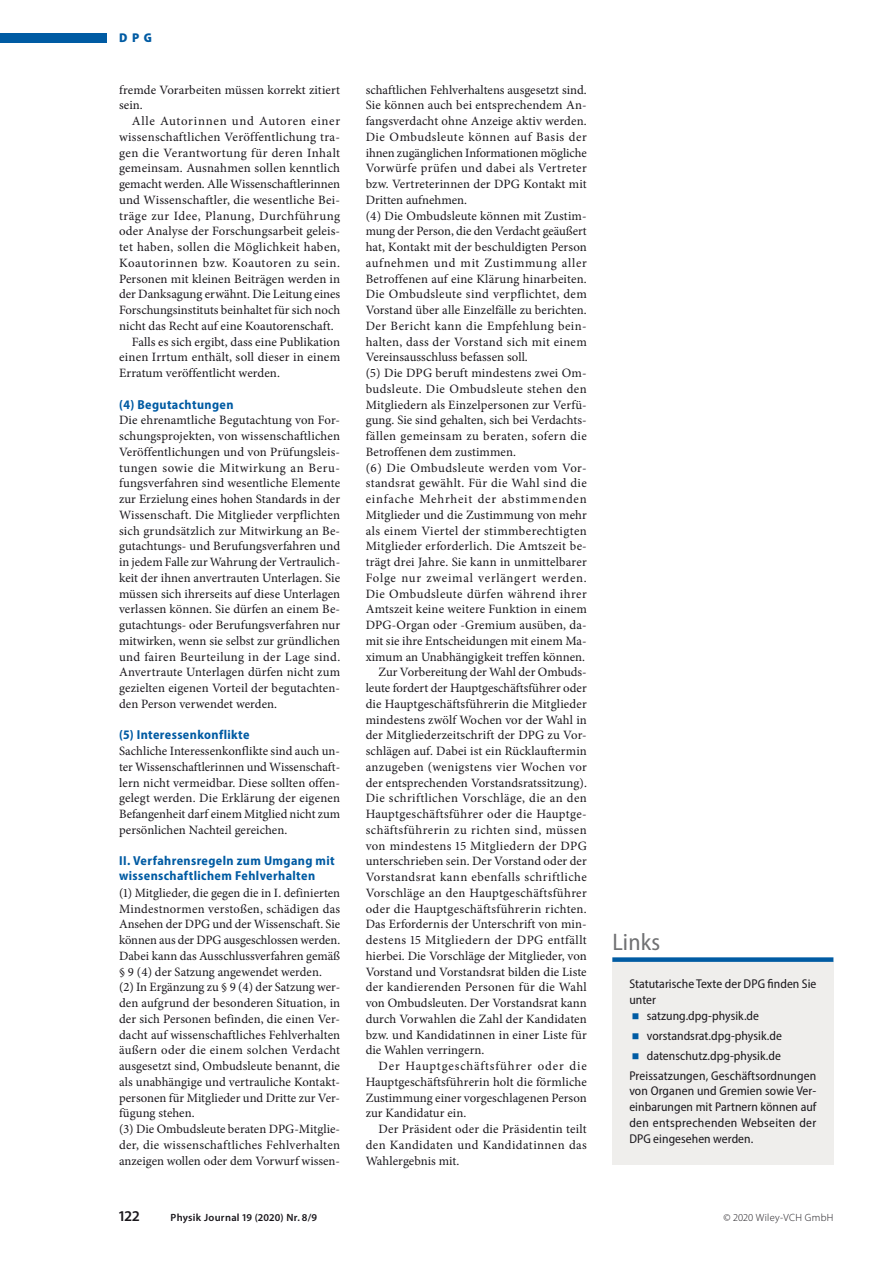
<style>
.page{position:relative;width:893px;height:1263px;background:#fff}
.page>*{position:absolute;margin:0;border:0;box-sizing:border-box;transform-origin:0 0}
.Ü__überLinie_16{font:semi-condensed 24px "Myriad Pro";letter-spacing:.01em;color:#707173}
.t1{font:600 15px "Myriad Pro";color:#1a171c}
.U2__Notizen{font:700 semi-condensed 13.05px/14.2px "Myriad Pro";letter-spacing:.03em;color:#005ba3}
.GTO_klein{font:12.75px/15.8px "Minion Pro";letter-spacing:.005em;color:#1a171c;text-align:justify}
.GT_klein{font:12.75px/15.8px "Minion Pro";letter-spacing:.005em;color:#1a171c;text-align:justify}
.GTO{font:semi-condensed 12.75px/15.8px "Myriad Pro";letter-spacing:.005em;color:#1a171c}
.t2{font:900 semi-condensed 12.75px "Myriad Pro";color:#005ba3}
.t3{font:600 10.5px "Myriad Pro";letter-spacing:.03em;color:#1a171c}
.t4{font:300 10.5px "Myriad Pro";letter-spacing:.03em;color:#1a171c}
</style>
<div class="page">
<div style="left:0;top:33px;width:106px;height:9px;background:#005ba3"></div>
<div style="left:612px;top:961px;width:221px;height:204px;background:#efeeec"></div>
<div style="left:612px;top:957px;width:221px;height:5px;background:#005ba3"></div>
<p class="t2" style="left:119px;top:30px;width:34px">DPG</p>
<p class="GTO_klein" style="left:119px;top:82px;width:223px">fremde Vorarbeiten müssen korrekt zitiert sein.</p>
<p class="GT_klein" style="left:119px;top:113px;width:223px;text-indent:13px">Alle Autorinnen und Autoren einer wissenschaftlichen Veröffentlichung tra&shy;gen die Verantwortung für deren Inhalt gemeinsam. Ausnahmen sollen kenntlich gemacht werden. Alle Wissenschaftlerinnen und Wissenschaftler, die wesentliche Bei&shy;träge zur Idee, Planung, Durchführung oder Analyse der Forschungsarbeit geleis&shy;tet haben, sollen die Möglichkeit haben, Koautorinnen bzw. Koautoren zu sein.<br>Personen mit kleinen Beiträgen werden in der Danksagung erwähnt. Die Leitung eines Forschungsinstituts beinhaltet für sich noch nicht das Recht auf eine Koautorenschaft.</p>
<p class="GT_klein" style="left:119px;top:334px;width:223px;text-indent:13px">Falls es sich ergibt, dass eine Publikation einen Irrtum enthält, soll dieser in einem Erratum veröffentlicht werden.</p>
<p class="U2__Notizen" style="left:119px;top:397px;width:116px">(4) Begutachtungen</p>
<p class="GTO_klein" style="left:119px;top:412px;width:223px">Die ehrenamtliche Begutachtung von For&shy;schungsprojekten, von wissenschaftlichen Veröffentlichungen und von Prüfungsleis&shy;tungen sowie die Mitwirkung an Beru&shy;fungsverfahren sind wesentliche Elemente zur Erzielung eines hohen Standards in der Wissenschaft. Die Mitglieder verpflichten sich grundsätzlich zur Mitwirkung an Be&shy;gutachtungs- und Berufungsverfahren und in jedem Falle zur Wahrung der Vertraulich&shy;keit der ihnen anvertrauten Unterlagen. Sie müssen sich ihrerseits auf diese Unterlagen verlassen können. Sie dürfen an einem Be&shy;gutachtungs- oder Berufungsverfahren nur mitwirken, wenn sie selbst zur gründlichen und fairen Beurteilung in der Lage sind.<br>Anvertraute Unterlagen dürfen nicht zum gezielten eigenen Vorteil der begutachten&shy;den Person verwendet werden.</p>
<p class="U2__Notizen" style="left:119px;top:727px;width:132px">(5) Interessenkonflikte</p>
<p class="GTO_klein" style="left:119px;top:743px;width:223px">Sachliche Interessenkonflikte sind auch un&shy;ter Wissenschaftlerinnen und Wissenschaft&shy;lern nicht vermeidbar. Diese sollten offen&shy;gelegt werden. Die Erklärung der eigenen Befangenheit darf einem Mitglied nicht zum persönlichen Nachteil gereichen.</p>
<p class="U2__Notizen" style="left:119px;top:853px;width:217px">II. Verfahrensregeln zum Umgang mit wissenschaftlichem Fehlverhalten</p>
<p class="GTO_klein" style="left:119px;top:885px;width:223px">(1) Mitglieder, die gegen die in I. definierten Mindestnormen verstoßen, schädigen das Ansehen der DPG und der Wissenschaft. Sie können aus der DPG ausgeschlossen werden.<br>Dabei kann das Ausschlussverfahren gemäß § 9 (4) der Satzung angewendet werden.</p>
<p class="GTO_klein" style="left:119px;top:979px;width:223px">(2) In Ergänzung zu § 9 (4) der Satzung wer&shy;den aufgrund der besonderen Situation, in der sich Personen befinden, die einen Ver&shy;dacht auf wissenschaftliches Fehlverhalten äußern oder die einem solchen Verdacht ausgesetzt sind, Ombudsleute benannt, die als unabhängige und vertrauliche Kontakt&shy;personen für Mitglieder und Dritte zur Ver&shy;fügung stehen.</p>
<p class="GTO_klein" style="left:119px;top:1121px;width:223px">(3) Die Ombudsleute beraten DPG-Mitglie&shy;der, die wissenschaftliches Fehlverhalten anzeigen wollen oder dem Vorwurf wissen-</p>
<p class="GTO_klein" style="left:366px;top:82px;width:223px">schaftlichen Fehlverhaltens ausgesetzt sind.<br>Sie können auch bei entsprechendem An&shy;fangsverdacht ohne Anzeige aktiv werden.<br>Die Ombudsleute können auf Basis der ihnen zugänglichen Informationen mögliche Vorwürfe prüfen und dabei als Vertreter bzw. Vertreterinnen der DPG Kontakt mit Dritten aufnehmen.</p>
<p class="GTO_klein" style="left:366px;top:208px;width:223px">(4) Die Ombudsleute können mit Zustim&shy;mung der Person, die den Verdacht geäußert hat, Kontakt mit der beschuldigten Person aufnehmen und mit Zustimmung aller Betroffenen auf eine Klärung hinarbeiten.<br>Die Ombudsleute sind verpflichtet, dem Vorstand über alle Einzelfälle zu berichten.<br>Der Bericht kann die Empfehlung bein&shy;halten, dass der Vorstand sich mit einem Vereinsausschluss befassen soll.</p>
<p class="GTO_klein" style="left:366px;top:365px;width:223px">(5) Die DPG beruft mindestens zwei Om&shy;budsleute. Die Ombudsleute stehen den Mitgliedern als Einzelpersonen zur Verfü&shy;gung. Sie sind gehalten, sich bei Verdachts&shy;fällen gemeinsam zu beraten, sofern die Betroffenen dem zustimmen.</p>
<p class="GTO_klein" style="left:366px;top:460px;width:223px">(6) Die Ombudsleute werden vom Vor&shy;standsrat gewählt. Für die Wahl sind die einfache Mehrheit der abstimmenden Mitglieder und die Zustimmung von mehr als einem Viertel der stimmberechtigten Mitglieder erforderlich. Die Amtszeit be&shy;trägt drei Jahre. Sie kann in unmittelbarer Folge nur zweimal verlängert werden.<br>Die Ombudsleute dürfen während ihrer Amtszeit keine weitere Funktion in einem DPG-Organ oder -Gremium ausüben, da&shy;mit sie ihre Entscheidungen mit einem Ma&shy;ximum an Unabhängigkeit treffen können.</p>
<p class="GT_klein" style="left:366px;top:664px;width:223px;text-indent:13px">Zur Vorbereitung der Wahl der Ombuds&shy;leute fordert der Hauptgeschäftsführer oder die Hauptgeschäftsführerin die Mitglieder mindestens zwölf Wochen vor der Wahl in der Mitgliederzeitschrift der DPG zu Vor&shy;schlägen auf. Dabei ist ein Rücklauftermin anzugeben (wenigstens vier Wochen vor der entsprechenden Vorstandsratssitzung).<br>Die schriftlichen Vorschläge, die an den Hauptgeschäftsführer oder die Hauptge&shy;schäftsführerin zu richten sind, müssen von mindestens 15 Mitgliedern der DPG unterschrieben sein. Der Vorstand oder der Vorstandsrat kann ebenfalls schriftliche Vorschläge an den Hauptgeschäftsführer oder die Hauptgeschäftsführerin richten.<br>Das Erfordernis der Unterschrift von min&shy;destens 15 Mitgliedern der DPG entfällt hierbei. Die Vorschläge der Mitglieder, von Vorstand und Vorstandsrat bilden die Liste der kandierenden Personen für die Wahl von Ombudsleuten. Der Vorstandsrat kann durch Vorwahlen die Zahl der Kandidaten bzw. und Kandidatinnen in einer Liste für die Wahlen verringern.</p>
<p class="GT_klein" style="left:366px;top:1058px;width:223px;text-indent:13px">Der Hauptgeschäftsführer oder die Hauptgeschäftsführerin holt die förmliche Zustimmung einer vorgeschlagenen Person zur Kandidatur ein.</p>
<p class="GT_klein" style="left:366px;top:1121px;width:223px;text-indent:13px">Der Präsident oder die Präsidentin teilt den Kandidaten und Kandidatinnen das Wahlergebnis mit.</p>
<p class="Ü__überLinie_16" style="left:612px;top:927px;width:50px">Links</p>
<p class="GTO" style="left:629px;top:976px;width:189px">Statutarische Texte der DPG finden Sie unter</p>
<p class="GTO" style="left:647px;top:1007px;width:114px">satzung.dpg-physik.de</p>
<p class="GTO" style="left:647px;top:1027px;width:137px">vorstandsrat.dpg-physik.de</p>
<p class="GTO" style="left:647px;top:1047px;width:136px">datenschutz.dpg-physik.de</p>
<p class="GTO" style="left:629px;top:1067px;width:189px;text-align:justify">Preissatzungen, Geschäftsordnungen von Organen und Gremien sowie Ver&shy;einbarungen mit Partnern können auf den entsprechenden Webseiten der DPG eingesehen werden.</p>
<p class="t1" style="left:119px;top:1206px;width:22px">122</p>
<p class="t3" style="left:171px;top:1211px;width:148px">Physik Journal 19 (2020) Nr. 8/9</p>
<p class="t4" style="left:723px;top:1211px;width:111px">© 2020 Wiley-VCH GmbH</p>
</div>
